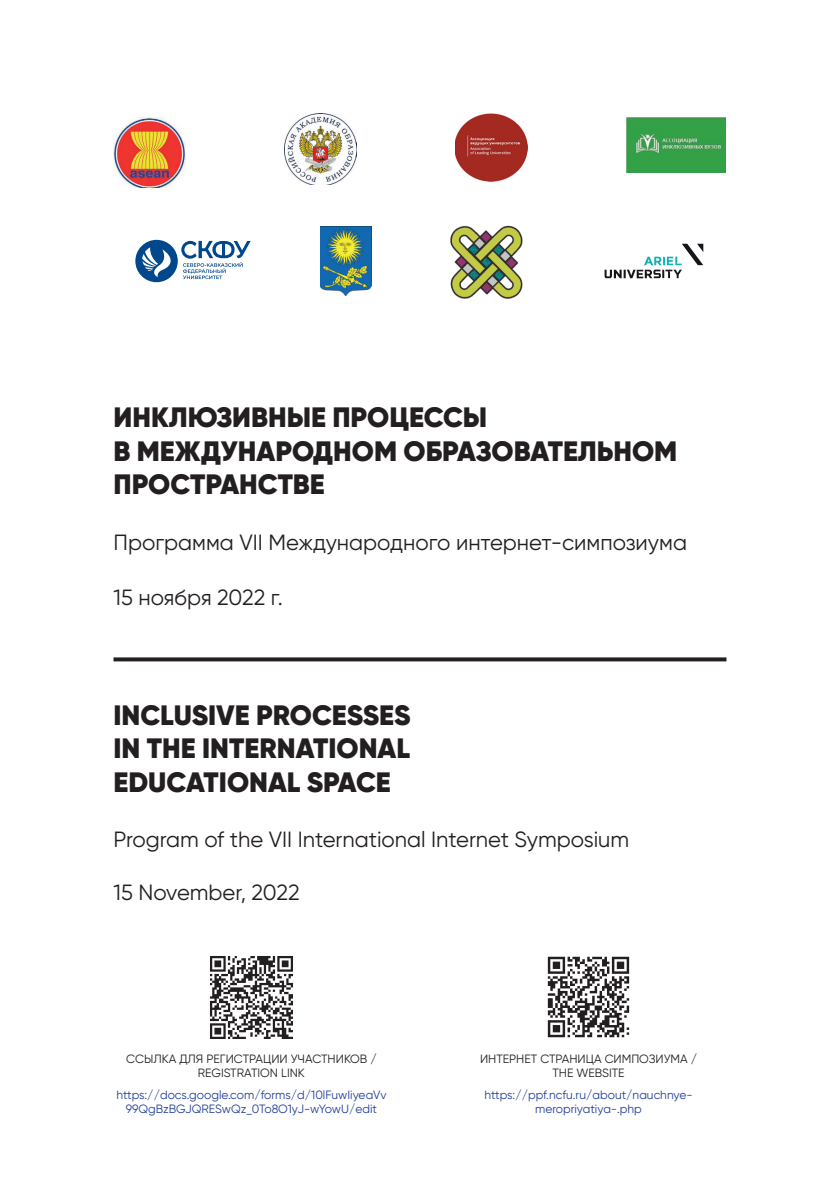
<style>
.page{position:relative;width:840px;height:1191px;background:#fff}
.page>*{position:absolute;margin:0;border:0;box-sizing:border-box;transform-origin:0 0}
.t1{font:900 28px/33.6px "Gilroy";color:#231f20}
.t2{font:22px "Gilroy";color:#231f20}
.t3{font:12px/14.4px "Gilroy";color:#223f99;text-align:center}
.t4{font:12px/14.4px "Gilroy";color:#231f20;text-align:center}
</style>
<div class="page">
<svg style="left:135px;top:240px;width:115px;height:42px"></svg>
<img style="left:113px;top:118px;width:72px;height:69px">
<img style="left:284px;top:113px;width:72px;height:71px">
<img style="left:455px;top:113px;width:71px;height:68px">
<img style="left:626px;top:118px;width:99px;height:54px">
<img style="left:320px;top:227px;width:51px;height:68px">
<img style="left:450px;top:225px;width:73px;height:74px">
<svg style="left:604px;top:244px;width:99px;height:34px"></svg>
<svg style="left:113px;top:657px;width:613px;height:4px;background:#3a3637"></svg>
<img style="left:210px;top:956px;width:83px;height:83px">
<img style="left:547px;top:956px;width:83px;height:82px">
<p class="t1" style="left:113px;top:400px;width:375px">ИНКЛЮЗИВНЫЕ ПРОЦЕССЫ</p>
<p class="t1" style="left:113px;top:434px;width:565px">В МЕЖДУНАРОДНОМ ОБРАЗОВАТЕЛЬНОМ<br>ПРОСТРАНСТВЕ</p>
<p class="t2" style="left:113px;top:528px;width:574px">Программа VII Международного интернет-симпозиума</p>
<p class="t2" style="left:113px;top:583px;width:171px">15 ноября 2022 г.</p>
<p class="t1" style="left:113px;top:698px;width:298px">INCLUSIVE PROCESSES</p>
<p class="t1" style="left:113px;top:731px;width:298px">IN THE INTERNATIONAL</p>
<p class="t1" style="left:113px;top:765px;width:278px">EDUCATIONAL SPACE</p>
<p class="t2" style="left:113px;top:826px;width:517px">Program of the VII International Internet Symposium</p>
<p class="t2" style="left:113px;top:879px;width:188px">15 November, 2022</p>
<p class="t4" style="left:126px;top:1051px;width:252px">ССЫЛКА ДЛЯ РЕГИСТРАЦИИ УЧАСТНИКОВ /<br>REGISTRATION LINK</p>
<p class="t4" style="left:479px;top:1051px;width:218px">ИНТЕРНЕТ СТРАНИЦА СИМПОЗИУМА /<br>THE WEBSITE</p>
<p class="t3" style="left:116px;top:1087px;width:271px">https://docs.google.com/forms/d/10lFuwIiyeaVv<br>99QgBzBGJQRESwQz_0To8O1yJ-wYowU/edit</p>
<p class="t3" style="left:484px;top:1087px;width:210px">https://ppf.ncfu.ru/about/nauchnye&shy;meropriyatiya-.php</p>
</div>
